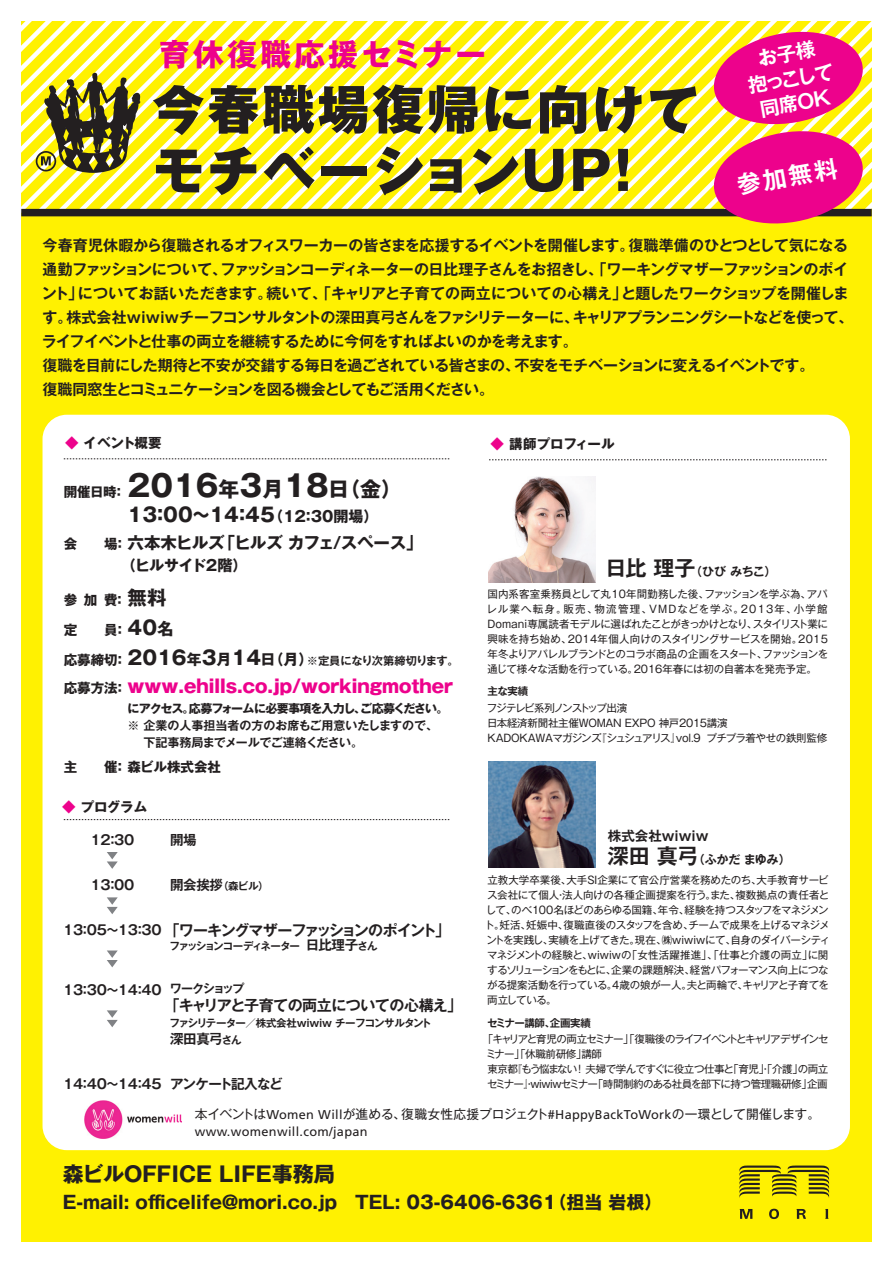
<style>
.page{position:relative;width:893px;height:1263px;background:#fff}
.page>*{position:absolute;margin:0;border:0;box-sizing:border-box;transform-origin:0 0}
.t1{font:800 52.35px/61.5px "Gothic MB101 Pro";letter-spacing:.05em;color:#231f20}
.t2{font:700 30.6px "Gothic MB101 Pro";letter-spacing:.1em;color:#ed028c}
.t3{font:700 30px "Gothic MB101 Pro";color:#231f20}
.t4{font:700 23.7px "Gothic MB101 Pro De";color:#fff}
.t5{font:700 21px "Gothic MB101 Pro";color:#231f20}
.t6{font:700 19.5px "Gothic MB101 Pro";color:#231f20}
.t7{font:700 19.5px/25px "Gothic MB101 Pro De";color:#fff;text-align:center}
.t8{font:700 18px "Gothic MB101 Pro";color:#231f20}
.t9{font:800 18px "Gothic MB101 Pro";color:#ed028c}
.t10{font:700 16.5px "Gothic MB101 Pro";letter-spacing:-.02em;color:#231f20}
.t11{font:700 15px/24px "Gothic MB101 Pro De";letter-spacing:-.035em;color:#231f20}
.t12{font:700 15px "Gothic MB101 Pro De";letter-spacing:-.08em;color:#231f20}
.t13{font:700 15px "Gothic MB101 Pro";letter-spacing:-.035em;color:#231f20}
.t14{font:700 13.5px "Gothic MB101 Pro";letter-spacing:-.01em;color:#231f20}
.t15{font:700 13.5px "Gothic MB101 Pro De";letter-spacing:-.025em;color:#231f20}
.t16{font:700 13.5px "Gothic MB101 Pro De";color:#231f20}
.t17{font:700 13.5px "Gothic MB101 Pro De";letter-spacing:-.06em;color:#231f20}
.t18{font:12.75px "Gothic MB101 Pro";letter-spacing:-.02em;color:#231f20}
.t19{font:12.75px "Frutiger";letter-spacing:.025em;color:#231f20}
.t20{font:700 12px/16.5px "Gothic MB101 Pro De";letter-spacing:-.015em;color:#231f20}
.t21{font:700 12px "Gothic MB101 Pro";letter-spacing:-.085em;color:#231f20}
.t22{font:700 12px "Gothic MB101 Pro De";letter-spacing:-.12em;color:#231f20}
.t23{font:700 11.25px "Gothic MB101 Pro De";letter-spacing:-.03em;color:#231f20}
.t24{font:10.5px/15px "Gothic MB101 Pro";letter-spacing:-.035em;color:#231f20}
.t25{font:10.5px/15px "Gothic MB101 Pro";letter-spacing:-.06em;color:#231f20}
.t26{font:700 10.5px "Gothic MB101 Pro De";letter-spacing:-.07em;color:#231f20}
.t27{font:700 10.5px "Gothic MB101 Pro De";letter-spacing:-.105em;color:#231f20}
.t28{font:700 10.5px "Gothic MB101 Pro De";letter-spacing:-.04em;color:#231f20}
.s1{color:#ed028c}
.s2{font-size:21px}
.s3{font-size:15px}
.s4{font-size:13.5px}
.s5{font-size:19.5px}
.s6{font-size:16.5px}
.s7{font-family:"Gothic MB101 Pro";font-size:13.5px}
.s8{font-family:"Gothic MB101 Pro";font-size:19.5px}
.s9{font-family:"Gothic MB101 Pro";font-size:15px}
.s10{font-weight:700;font-size:13.5px;color:#231f20}
.s11{font-size:10.5px}
.s12{font-family:"Frutiger"}
</style>
<div class="page">
<div style="left:21px;top:21px;width:851px;height:1221px;background:#fff101"></div>
<div style="left:43px;top:415px;width:807px;height:735px;background:#fff;border-radius:24px"></div>
<svg style="left:206px;top:21px;width:21px;height:188px"></svg>
<svg style="left:227px;top:21px;width:21px;height:188px"></svg>
<svg style="left:248px;top:21px;width:21px;height:188px"></svg>
<svg style="left:269px;top:21px;width:21px;height:188px"></svg>
<svg style="left:290px;top:21px;width:21px;height:188px"></svg>
<svg style="left:311px;top:21px;width:21px;height:188px"></svg>
<svg style="left:332px;top:21px;width:21px;height:188px"></svg>
<svg style="left:353px;top:21px;width:21px;height:188px"></svg>
<svg style="left:374px;top:21px;width:21px;height:188px"></svg>
<svg style="left:395px;top:21px;width:21px;height:188px"></svg>
<svg style="left:416px;top:21px;width:21px;height:188px"></svg>
<svg style="left:437px;top:21px;width:21px;height:188px"></svg>
<svg style="left:458px;top:21px;width:21px;height:188px"></svg>
<svg style="left:479px;top:21px;width:21px;height:188px"></svg>
<svg style="left:500px;top:21px;width:21px;height:188px"></svg>
<svg style="left:521px;top:21px;width:21px;height:188px"></svg>
<svg style="left:542px;top:21px;width:21px;height:188px"></svg>
<svg style="left:563px;top:21px;width:21px;height:188px"></svg>
<svg style="left:584px;top:21px;width:21px;height:188px"></svg>
<svg style="left:605px;top:21px;width:21px;height:188px"></svg>
<svg style="left:626px;top:21px;width:22px;height:188px"></svg>
<svg style="left:648px;top:21px;width:21px;height:188px"></svg>
<svg style="left:669px;top:21px;width:21px;height:188px"></svg>
<svg style="left:21px;top:21px;width:185px;height:188px"></svg>
<div style="left:21px;top:209px;width:851px;height:7px;background:#231f20"></div>
<svg style="left:739px;top:1165px;width:90px;height:32px"></svg>
<svg style="left:740px;top:1209px;width:12px;height:10px"></svg>
<svg style="left:769px;top:1209px;width:10px;height:10px"></svg>
<svg style="left:797px;top:1209px;width:9px;height:10px"></svg>
<svg style="left:825px;top:1209px;width:3px;height:10px"></svg>
<img style="left:84px;top:1101px;width:98px;height:37px">
<img style="left:489px;top:476px;width:106px;height:107px">
<img style="left:489px;top:761px;width:106px;height:106px">
<svg style="left:489px;top:459px;width:338px;height:1px"></svg>
<svg style="left:64px;top:458px;width:386px;height:1px"></svg>
<svg style="left:64px;top:819px;width:386px;height:1px"></svg>
<svg style="left:107px;top:852px;width:11px;height:17px"></svg>
<svg style="left:107px;top:897px;width:11px;height:17px"></svg>
<svg style="left:107px;top:950px;width:11px;height:17px"></svg>
<svg style="left:107px;top:1010px;width:11px;height:17px"></svg>
<svg style="left:690px;top:21px;width:182px;height:203px"></svg>
<h2 class="t2" style="left:159px;top:29px;width:328px">育休復職応援セミナー</h2>
<h1 class="t1" style="left:152px;top:72px;width:548px">今春職場復帰に向けてモチベーションUP！</h1>
<h3 class="t7" style="left:741px;top:47px;width:88px;rotate:-10deg">お子様<br>抱っこして同席OK</h3>
<h3 class="t4" style="left:734px;top:166px;width:103px;rotate:-10deg">参加無料</h3>
<p class="t11" style="left:42px;top:231px;width:813px">今春育児休暇から復職されるオフィスワーカーの皆さまを応援するイベントを開催します。復職準備のひとつとして気になる通勤ファッションについて、ファッションコーディネーターの日比理子さんをお招きし、「ワーキングマザーファッションのポイント」についてお話いただきます。続いて、「キャリアと子育ての両立についての心構え」と題したワークショップを開催します。株式会社wiwiwチーフコンサルタントの深田真弓さんをファシリテーターに、キャリアプランニングシートなどを使って、ライフイベントと仕事の両立を継続するために今何をすればよいのかを考えます。<br>復職を目前にした期待と不安が交錯する毎日を過ごされている皆さまの、不安をモチベーションに変えるイベントです。<br>復職同窓生とコミュニケーションを図る機会としてもご活用ください。</p>
<p class="t14" style="left:65px;top:431px;width:98px"><span class="s1">◆</span> イベント概要</p>
<p class="t14" style="left:64px;top:480px;width:63px">開催日時：</p>
<h3 class="t3" style="left:128px;top:460px;width:276px">2016<span class="s2">年</span>3<span class="s2">月</span>18<span class="s2">日（金）</span></h3>
<h3 class="t6" style="left:128px;top:498px;width:252px">13：00～14：45<span class="s3">（12：30開場）</span></h3>
<h3 class="t10" style="left:64px;top:529px;width:360px"><span class="s4">会　　場：</span> 六本木ヒルズ「ヒルズ カフェ/スペース」</h3>
<h3 class="t13" style="left:121px;top:552px;width:128px">（ヒルサイド2階）</h3>
<p class="t14" style="left:64px;top:588px;width:104px">参 加 費： <span class="s5">無料</span></p>
<p class="t14" style="left:64px;top:618px;width:111px">定　　員： <span class="s5">40</span><span class="s6">名</span></p>
<p class="t23" style="left:64px;top:651px;width:397px"><span class="s7">応募締切：</span> <span class="s8">2016</span><span class="s9">年</span><span class="s8">3</span><span class="s9">月</span><span class="s8">14</span><span class="s9">日（月）</span>※定員になり次第締切ります。</p>
<h3 class="t9" style="left:64px;top:671px;width:391px"><span class="s10">応募方法：</span> www.ehills.co.jp/workingmother</h3>
<p class="t21" style="left:128px;top:699px;width:322px">にアクセス。応募フォームに必要事項を入力し、ご応募ください。</p>
<p class="t20" style="left:128px;top:716px;width:312px">※ 企業の人事担当者の方のお席もご用意いたしますので、　 下記事務局までメールでご連絡ください。</p>
<p class="t14" style="left:64px;top:755px;width:159px">主　　催： 森ビル株式会社</p>
<p class="t14" style="left:62px;top:795px;width:87px"><span class="s1">◆</span> プログラム</p>
<p class="t15" style="left:90px;top:828px;width:45px">1 2：30</p>
<p class="t15" style="left:90px;top:873px;width:45px">1 3：00</p>
<p class="t15" style="left:63px;top:918px;width:100px">13：05～13：30</p>
<p class="t15" style="left:170px;top:828px;width:28px">開場</p>
<p class="t26" style="left:170px;top:877px;width:100px"><span class="s4">開会挨拶</span>（森ビル）</p>
<h3 class="t12" style="left:165px;top:918px;width:287px">「ワーキングマザーファッションのポイント」</h3>
<p class="t27" style="left:170px;top:937px;width:209px">ファッションコーディネーター <span class="s4">日比理子</span>さん</p>
<p class="t22" style="left:170px;top:979px;width:76px">ワークショップ</p>
<h3 class="t11" style="left:165px;top:991px;width:299px">「キャリアと子育ての両立についての心構え」</h3>
<p class="t26" style="left:170px;top:1014px;width:264px">ファシリテーター／株式会社wiwiw チーフコンサルタント</p>
<p class="t15" style="left:170px;top:1028px;width:73px">深田真弓<span class="s11">さん</span></p>
<p class="t17" style="left:170px;top:1073px;width:114px">アンケート記入など</p>
<p class="t15" style="left:63px;top:978px;width:100px">13：30～14：40</p>
<p class="t15" style="left:63px;top:1073px;width:100px">14：40～14：45</p>
<p class="t14" style="left:490px;top:432px;width:126px"><span class="s1">◆</span> 講師プロフィール</p>
<p class="t20" style="left:605px;top:562px;width:173px"><span class="s2">日比 理子</span>（ひび みちこ）</p>
<p class="t24" style="left:486px;top:585px;width:343px;text-align:justify">国内系客室乗務員として丸１０年間勤務した後、ファッションを学ぶ為、アパレル業へ転身。販売、物流管理、VMDなどを学ぶ。2013年、小学館Domani専属読者モデルに選ばれたことがきっかけとなり、スタイリスト業に興味を持ち始め、2014年個人向けのスタイリングサービスを開始。2015年冬よりアパレルブランドとのコラボ商品の企画をスタート、ファッションを通じて様々な活動を行っている。2016年春には初の自著本を発売予定。</p>
<p class="t26" style="left:487px;top:682px;width:42px">主な実績</p>
<p class="t24" style="left:487px;top:699px;width:342px">フジテレビ系列ノンストップ出演<br>日本経済新聞社主催WOMAN EXPO 神戸2015講演<br>KADOKAWAマガジンズ『シュシュアリス』vol.9 プチプラ着やせの鉄則監修</p>
<p class="t16" style="left:608px;top:824px;width:102px">株式会社wiwiw</p>
<p class="t20" style="left:608px;top:849px;width:184px"><span class="s2">深田 真弓</span>（ふかだ まゆみ）</p>
<p class="t24" style="left:485px;top:871px;width:347px">立教大学卒業後、大手SI企業にて官公庁営業を務めたのち、大手教育サービス会社にて個人・法人向けの各種企画提案を行う。また、複数拠点の責任者として、のべ100名ほどのあらゆる国籍、年令、経験を持つスタッフをマネジメント。妊活、妊娠中、復職直後のスタッフを含め、チームで成果を上げるマネジメントを実践し、実績を上げてきた。現在、㈱wiwiwにて、自身のダイバーシティマネジメントの経験と、wiwiwの「女性活躍推進」、「仕事と介護の両立」に関するソリューションをもとに、企業の課題解決、経営パフォーマンス向上につながる提案活動を行っている。4歳の娘が一人。夫と両輪で、キャリアと子育てを両立している。</p>
<p class="t28" style="left:487px;top:1014px;width:105px">セミナー講師、企画実績</p>
<p class="t25" style="left:483px;top:1030px;width:347px">「キャリアと育児の両立セミナー」「復職後のライフイベントとキャリアデザインセミナー」「休職前研修」講師<br>東京都『もう悩まない！夫婦で学んですぐに役立つ仕事と「育児」・「介護」の両立セミナー』・wiwiwセミナー「時間制約のある社員を部下に持つ管理職研修」企画</p>
<p class="t18" style="left:195px;top:1104px;width:627px">本イベントは<span class="s12">Women Will</span>が進める、復職女性応援プロジェクト<span class="s12">#HappyBackToWork</span>の一環として開催します。</p>
<p class="t19" style="left:195px;top:1124px;width:174px">www.womenwill.com/japan</p>
<h3 class="t5" style="left:63px;top:1156px;width:273px">森ビルOFFICE LIFE事務局</h3>
<h3 class="t8" style="left:63px;top:1187px;width:601px">E-mail: officelife@mori.co.jp　TEL: 03-6406-6361（担当 岩根）</h3>
</div>
